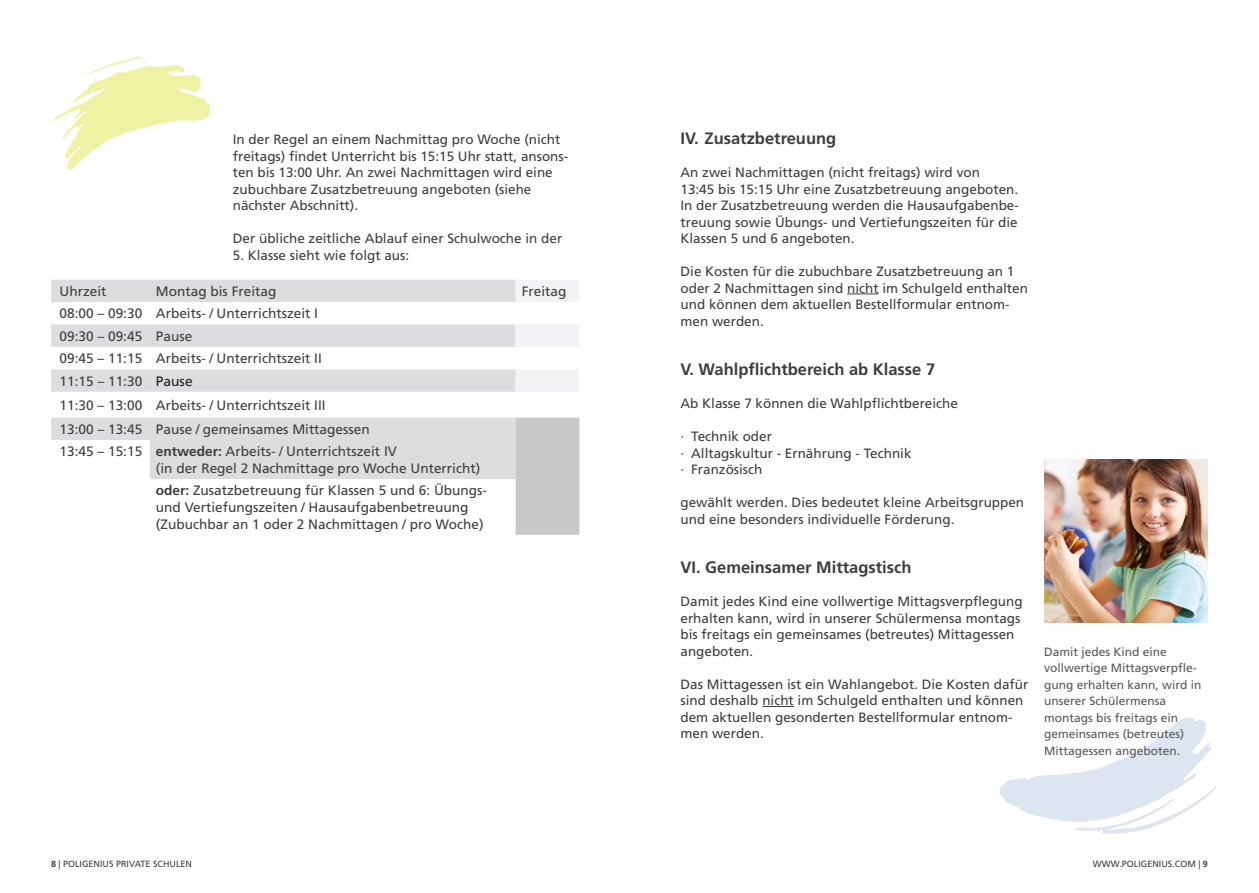
<style>
.page{position:relative;width:1259px;height:893px;background:#fff}
.page>*{position:absolute;margin:0;border:0;box-sizing:border-box;transform-origin:0 0}
.Headlines{font:700 16.5px "Frutiger LT Pro";color:#3e3e3f}
.t1{font:13.8px "Frutiger LT Pro";color:#231f20}
.t2{font:13.65px/16.6px "Frutiger LT Pro";color:#3e3e3f}
.Lauftexte_Startabsat{font:13.5px/16.5px "Frutiger LT Pro";color:#3e3e3f}
.Bildtexte_rechtsbünd{font:12px/16.5px "Frutiger LT Pro";color:#57585a}
.t3{font:9px "Frutiger LT Pro";color:#3e3e3f}
.s1{font-weight:700}
</style>
<div class="page">
<svg style="left:999px;top:718px;width:217px;height:116px"></svg>
<svg style="left:51px;top:56px;width:159px;height:114px"></svg>
<img style="left:1044px;top:459px;width:164px;height:164px">
<hr style="left:847px;top:294px;width:31px;height:1px;background:#3e3e3f">
<hr style="left:762px;top:706px;width:32px;height:1px;background:#3e3e3f">
<svg style="left:51px;top:280px;width:464px;height:199px;fill:#dcdddf"></svg>
<svg style="left:515px;top:280px;width:64px;height:112px"></svg>
<div style="left:515px;top:418px;width:64px;height:117px;background:#c7c8ca"></div>
<p class="Lauftexte_Startabsat" style="left:233px;top:131px;width:337px">In der Regel an einem Nachmittag pro Woche (nicht freitags) findet Unterricht bis 15:15 Uhr statt, ansons&shy;ten bis 13:00 Uhr. An zwei Nachmittagen wird eine zubuchbare Zusatzbetreuung angeboten (siehe nächster Abschnitt).</p>
<p class="Lauftexte_Startabsat" style="left:233px;top:230px;width:331px">Der übliche zeitliche Ablauf einer Schulwoche in der</p>
<p class="Lauftexte_Startabsat" style="left:233px;top:247px;width:178px">5. Klasse sieht wie folgt aus:</p>
<p class="t2" style="left:60px;top:283px;width:48px">Uhrzeit</p>
<p class="t2" style="left:156px;top:283px;width:122px">Montag bis Freitag</p>
<p class="t2" style="left:522px;top:283px;width:46px">Freitag</p>
<p class="t2" style="left:60px;top:305px;width:84px">08:00 – 09:30</p>
<p class="t2" style="left:156px;top:305px;width:164px">Arbeits- / Unterrichtszeit I</p>
<p class="t2" style="left:60px;top:328px;width:84px">09:30 – 09:45</p>
<p class="t2" style="left:156px;top:328px;width:38px">Pause</p>
<p class="t2" style="left:60px;top:350px;width:84px">09:45 – 11:15</p>
<p class="t2" style="left:156px;top:350px;width:167px">Arbeits- / Unterrichtszeit II</p>
<p class="t2" style="left:60px;top:373px;width:84px">11:15 – 11:30</p>
<p class="t1" style="left:156px;top:373px;width:38px">Pause</p>
<p class="t2" style="left:60px;top:397px;width:84px">11:30 – 13:00</p>
<p class="t2" style="left:156px;top:397px;width:171px">Arbeits- / Unterrichtszeit III</p>
<p class="t2" style="left:60px;top:421px;width:84px">13:00 – 13:45</p>
<p class="t2" style="left:156px;top:421px;width:215px">Pause / gemeinsames Mittagessen</p>
<p class="t2" style="left:60px;top:443px;width:84px">13:45 – 15:15</p>
<p class="t2" style="left:156px;top:443px;width:326px"><span class="s1">entweder:</span> Arbeits- / Unterrichtszeit IV<br>(in der Regel 2 Nachmittage pro Woche Unterricht)</p>
<p class="t2" style="left:156px;top:482px;width:333px"><span class="s1">oder:</span> Zusatzbetreuung für Klassen 5 und 6: Übungs&shy;und Vertiefungszeiten / Hausaufgabenbetreuung (Zubuchbar an 1 oder 2 Nachmittagen / pro Woche)</p>
<p class="Headlines" style="left:680px;top:129px;width:157px">IV. Zusatzbetreuung</p>
<p class="Lauftexte_Startabsat" style="left:680px;top:164px;width:340px">An zwei Nachmittagen (nicht freitags) wird von<br>13:45 bis 15:15 Uhr eine Zusatzbetreuung angeboten.<br>In der Zusatzbetreuung werden die Hausaufgabenbe&shy;treuung sowie Übungs- und Vertiefungszeiten für die Klassen 5 und 6 angeboten.</p>
<p class="Lauftexte_Startabsat" style="left:680px;top:263px;width:349px">Die Kosten für die zubuchbare Zusatzbetreuung an 1 oder 2 Nachmittagen sind nicht im Schulgeld enthalten und können dem aktuellen Bestellformular entnom&shy;men werden.</p>
<p class="Headlines" style="left:680px;top:360px;width:256px">V. Wahlpflichtbereich ab Klasse 7</p>
<p class="Lauftexte_Startabsat" style="left:680px;top:395px;width:279px">Ab Klasse 7 können die Wahlpflichtbereiche</p>
<p class="Lauftexte_Startabsat" style="left:680px;top:428px;width:93px">· Technik oder</p>
<p class="Lauftexte_Startabsat" style="left:680px;top:445px;width:232px">· Alltagskultur - Ernährung - Technik</p>
<p class="Lauftexte_Startabsat" style="left:680px;top:461px;width:83px">· Französisch</p>
<p class="Lauftexte_Startabsat" style="left:680px;top:494px;width:345px">gewählt werden. Dies bedeutet kleine Arbeitsgruppen und eine besonders individuelle Förderung.</p>
<p class="Headlines" style="left:680px;top:558px;width:233px">VI. Gemeinsamer Mittagstisch</p>
<p class="Lauftexte_Startabsat" style="left:680px;top:593px;width:344px">Damit jedes Kind eine vollwertige Mittagsverpflegung erhalten kann, wird in unserer Schülermensa montags bis freitags ein gemeinsames (betreutes) Mittagessen angeboten.</p>
<p class="Lauftexte_Startabsat" style="left:680px;top:676px;width:349px">Das Mittagessen ist ein Wahlangebot. Die Kosten dafür sind deshalb nicht im Schulgeld enthalten und können dem aktuellen gesonderten Bestellformular entnom&shy;men werden.</p>
<p class="Bildtexte_rechtsbünd" style="left:1044px;top:643px;width:159px">Damit jedes Kind eine vollwertige Mittagsverpfle&shy;gung erhalten kann, wird in unserer Schülermensa montags bis freitags ein gemeinsames (betreutes)<br>Mittagessen angeboten.</p>
<p class="t3" style="left:51px;top:858px;width:143px"><span class="s1">8</span> | POLIGENIUS PRIVATE SCHULEN</p>
<p class="t3" style="left:1093px;top:858px;width:117px">WWW.POLIGENIUS.COM | <span class="s1">9</span></p>
</div>
